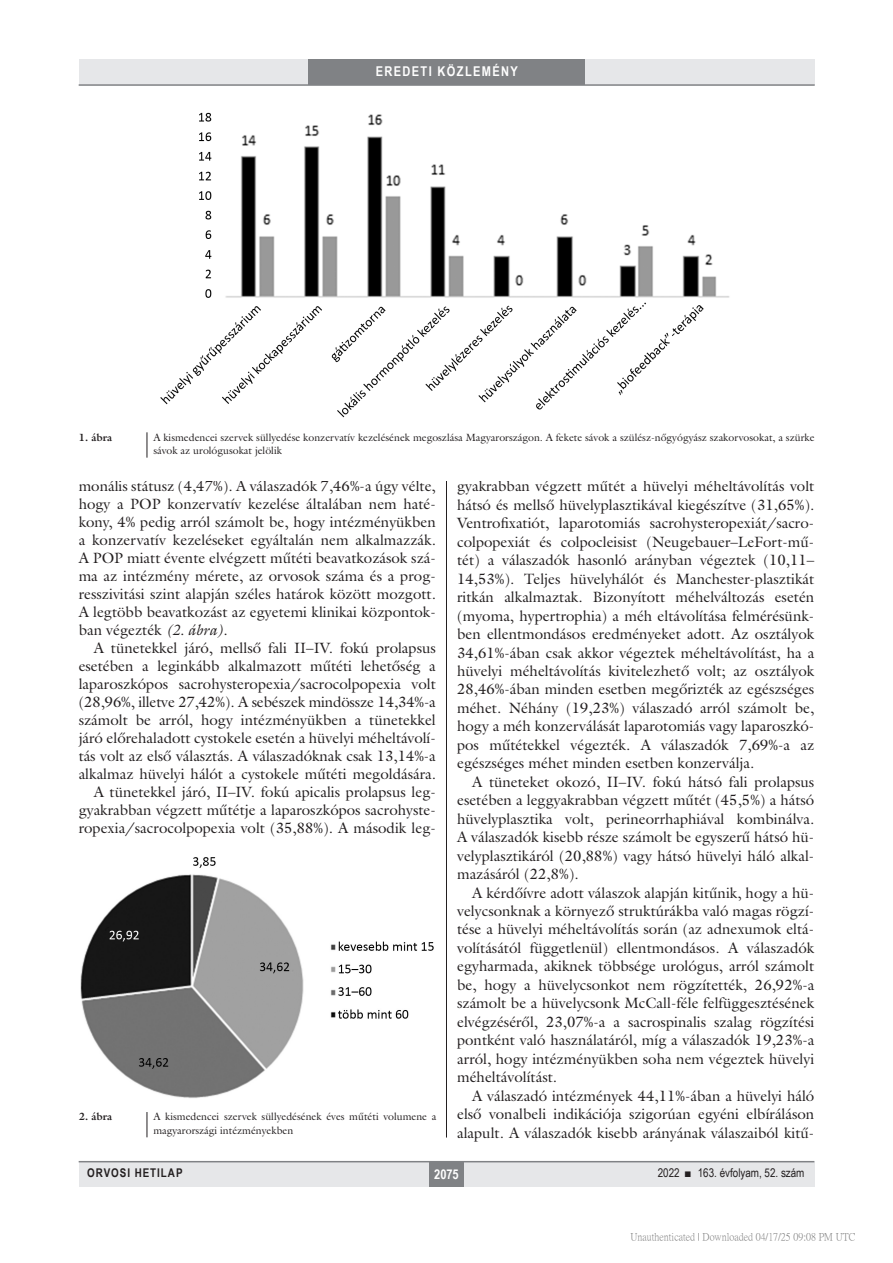
<style>
.page{position:relative;width:893px;height:1263px;background:#fff}
.page>*{position:absolute;margin:0;border:0;box-sizing:border-box;transform-origin:0 0}
.Body_Text{font:15px/18.5px "Galliard Reg";color:#231f20;text-align:justify}
.Body_tompa{font:15px/18px "Galliard Reg";color:#231f20;text-align:justify}
.t1{font:700 13.5px "Arial Narrow";letter-spacing:.1em;color:#fff}
.t2{font:12px "Arial Narrow";color:#231f20}
.t3{font:700 12px "Arial Narrow";letter-spacing:.08em;color:#231f20}
.kepalairas2{font:10.5px/13.5px "Galliard Reg";color:#231f20}
.t4{font:10.5px "P Ming Li U";color:rgb(0 0 0/.5)}
.kepalairas1{font:700 10.5px "Galliard Reg";color:#231f20}
.s1{font-style:italic}
</style>
<div class="page">
<div style="left:79px;top:1161px;width:735px;height:25px;background:#e6e7e9"></div>
<div style="left:429px;top:1161px;width:34px;height:25px;background:#808285"></div>
<hr style="left:79px;top:1161px;width:735px;height:1px;background:#808285">
<div style="left:79px;top:60px;width:735px;height:25px;background:#e6e7e9"></div>
<div style="left:308px;top:60px;width:277px;height:25px;background:#808285"></div>
<hr style="left:79px;top:84px;width:736px;height:2px;background:#808285">
<hr style="left:446px;top:111px;width:1px;height:1026px;background:#231f20">
<img style="left:160px;top:111px;width:570px;height:321px">
<div style="left:79px;top:432px;width:736px;height:48px;background:#fff"></div>
<svg style="left:147px;top:432px;width:1px;height:26px"></svg>
<svg style="left:147px;top:1112px;width:1px;height:25px"></svg>
<img style="left:80px;top:857px;width:354px;height:241px">
<p class="t1" style="left:376px;top:61px;width:144px">EREDETI KÖZLEMÉNY</p>
<p class="kepalairas1" style="left:79px;top:430px;width:35px">1. ábra</p>
<p class="kepalairas2" style="left:153px;top:430px;width:663px">A kismedencei szervek süllyedése konzervatív kezelésének megoszlása Magyarországon. A fekete sávok a szülész-nőgyógyász szakorvosokat, a szürke sávok az urológusokat jelölik</p>
<p class="Body_tompa" style="left:79px;top:477px;width:359px">monális státusz (4,47%). A válaszadók 7,46%-a úgy vélte, hogy a POP konzervatív kezelése általában nem haté&shy;kony, 4% pedig arról számolt be, hogy intézményükben a konzervatív kezeléseket egyáltalán nem alkalmazzák.<br>A POP miatt évente elvégzett műtéti beavatkozások szá&shy;ma az intézmény mérete, az orvosok száma és a prog&shy;resszivitási szint alapján széles határok között mozgott.<br>A legtöbb beavatkozást az egyetemi klinikai központok&shy;ban végezték <span class="s1">(2. ábra)</span>.</p>
<p class="Body_Text" style="left:79px;top:639px;width:359px;line-height:18px;text-indent:15px">A tünetekkel járó, mellső fali II–IV. fokú prolapsus esetében a leginkább alkalmazott műtéti lehetőség a laparoszkópos sacrohysteropexia/sacrocolpopexia volt (28,96%, illetve 27,42%). A sebészek mindössze 14,34%-a számolt be arról, hogy intézményükben a tünetekkel járó előrehaladott cystokele esetén a hüvelyi méheltávolí&shy;tás volt az első választás. A válaszadóknak csak 13,14%-a alkalmaz hüvelyi hálót a cystokele műtéti megoldására.</p>
<p class="Body_Text" style="left:79px;top:783px;width:359px;line-height:18px;text-align:left;text-indent:15px">A tünetekkel járó, II–IV. fokú apicalis prolapsus leg&shy;gyakrabban végzett műtétje a laparoszkópos sacrohyste&shy;ropexia/sacrocolpopexia volt (35,88%). A második leg-</p>
<p class="kepalairas1" style="left:79px;top:1110px;width:35px">2. ábra</p>
<p class="kepalairas2" style="left:153px;top:1110px;width:285px">A kismedencei szervek süllyedésének éves műtéti volumene a magyarországi intézményekben</p>
<p class="Body_Text" style="left:457px;top:477px;width:359px">gyakrabban végzett műtét a hüvelyi méheltávolítás volt hátsó és mellső hüvelyplasztikával kiegészítve (31,65%).<br>Ventrofixatiót, laparotomiás sacrohysteropexiát/sacro&shy;colpopexiát és colpocleisist (Neugebauer–LeFort-mű&shy;tét) a válaszadók hasonló arányban végeztek (10,11– 14,53%). Teljes hüvelyhálót és Manchester-plasztikát ritkán alkalmaztak. Bizonyított méhelváltozás esetén (myoma, hypertrophia) a méh eltávolítása felmérésünk&shy;ben ellentmondásos eredményeket adott. Az osztályok 34,61%-ában csak akkor végeztek méheltávolítást, ha a hüvelyi méheltávolítás kivitelezhető volt; az osztályok 28,46%-ában minden esetben megőrizték az egészséges méhet. Néhány (19,23%) válaszadó arról számolt be, hogy a méh konzerválását laparotomiás vagy laparoszkó&shy;pos műtétekkel végezték. A válaszadók 7,69%-a az egészséges méhet minden esetben konzerválja.</p>
<p class="Body_Text" style="left:457px;top:772px;width:359px;text-indent:15px">A tüneteket okozó, II–IV. fokú hátsó fali prolapsus esetében a leggyakrabban végzett műtét (45,5%) a hátsó hüvelyplasztika volt, perineorrhaphiával kombinálva.<br>A válaszadók kisebb része számolt be egyszerű hátsó hü&shy;velyplasztikáról (20,88%) vagy hátsó hüvelyi háló alkal&shy;mazásáról (22,8%).</p>
<p class="Body_Text" style="left:457px;top:883px;width:359px;text-indent:15px">A kérdőívre adott válaszok alapján kitűnik, hogy a hü&shy;velycsonknak a környező struktúrákba való magas rögzí&shy;tése a hüvelyi méheltávolítás során (az adnexumok eltá&shy;volításától függetlenül) ellentmondásos. A válaszadók egyharmada, akiknek többsége urológus, arról számolt be, hogy a hüvelycsonkot nem rögzítették, 26,92%-a számolt be a hüvelycsonk McCall-féle felfüggesztésének elvégzéséről, 23,07%-a a sacrospinalis szalag rögzítési pontként való használatáról, míg a válaszadók 19,23%-a arról, hogy intézményükben soha nem végeztek hüvelyi méheltávolítást.</p>
<p class="Body_Text" style="left:457px;top:1086px;width:359px;text-indent:15px">A válaszadó intézmények 44,11%-ában a hüvelyi háló első vonalbeli indikációja szigorúan egyéni elbíráláson alapult. A válaszadók kisebb arányának válaszaiból kitű-</p>
<p class="t3" style="left:87px;top:1164px;width:97px">ORVOSI HETILAP</p>
<p class="t1" style="left:434px;top:1163px;width:26px">2075</p>
<p class="t2" style="left:658px;top:1164px;width:148px">2022 ■ 163. évfolyam, 52. szám</p>
<p class="t4" style="left:630px;top:1232px;width:226px">Unauthenticated | Downloaded 04/17/25 09:08 PM UTC</p>
</div>
